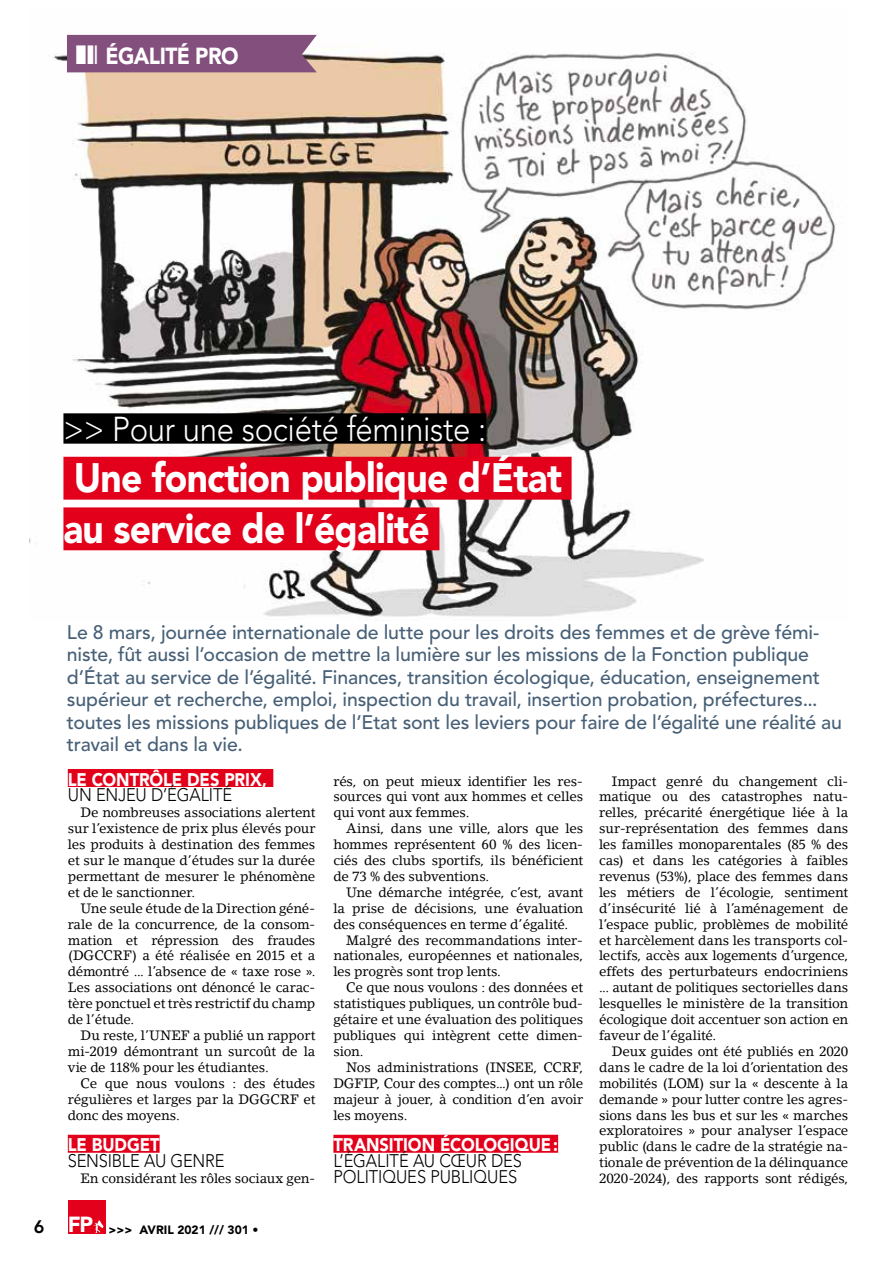
<style>
.page{position:relative;width:893px;height:1263px;background:#fff}
.page>*{position:absolute;margin:0;border:0;box-sizing:border-box;transform-origin:0 0}
.t1{font:900 40.8px/50.7px "Avenir LT Std";letter-spacing:-.02em;color:#fff;scale:.91 1}
.t2{font:300 34.35px "Avenir LT Std";letter-spacing:-.01em;color:#fff;scale:.91 1}
.t3{font:900 23.1px "Avenir LT Std";letter-spacing:-.025em;color:#fff;scale:.91 1}
.t4{font:500 19.5px/22.5px "Avenir LT Std";letter-spacing:-.005em;color:#476077}
.t5{font:300 18.15px/15.9px "Avenir LT Std";letter-spacing:-.005em;color:#000;scale:.91 1}
.t6{font:900 18.15px "Avenir LT Std";letter-spacing:-.005em;color:#fff;scale:.91 1}
.t7{font:13.5px/15.9px "Lino Letter Std";letter-spacing:-.015em;color:#000;text-align:justify}
.t8{font:900 12px "Avenir LT Std";color:#000}
.s1{font-weight:800;font-size:18px}
</style>
<div class="page">
<div style="left:68px;top:1200px;width:37px;height:33px;background:#e2001a"></div>
<svg style="left:94px;top:1220px;width:9px;height:13px"></svg>
<img style="left:30px;top:34px;width:806px;height:583px">
<div style="left:63px;top:413px;width:423px;height:31px;background:#000"></div>
<div style="left:63px;top:457px;width:509px;height:43px;background:#e2001a"></div>
<div style="left:63px;top:507px;width:376px;height:43px;background:#e2001a"></div>
<div style="left:68px;top:769px;width:205px;height:18px;background:#e2001a"></div>
<div style="left:68px;top:1135px;width:92px;height:18px;background:#e2001a"></div>
<div style="left:333px;top:1135px;width:225px;height:18px;background:#e2001a"></div>
<div style="left:67px;top:35px;width:250px;height:37px;background:#834f7d"></div>
<h3 class="t3" style="left:105px;top:42px;width:148px">ÉGALITÉ PRO</h3>
<h2 class="t2" style="left:63px;top:409px;width:466px">&gt;&gt; Pour une société féministe :</h2>
<h1 class="t1" style="left:63px;top:452px;width:549px">Une fonction publique d’État au service de l’égalité</h1>
<p class="t4" style="left:67px;top:621px;width:777px">Le 8 mars, journée internationale de lutte pour les droits des femmes et de grève fémi&shy;niste, fût aussi l’occasion de mettre la lumière sur les missions de la Fonction publique d’État au service de l’égalité. Finances, transition écologique, éducation, enseignement supérieur et recherche, emploi, inspection du travail, insertion probation, préfectures... toutes les missions publiques de l’Etat sont les leviers pour faire de l’égalité une réalité au travail et dans la vie.</p>
<h3 class="t6" style="left:68px;top:768px;width:220px">LE CONTRÔLE DES PRIX,</h3>
<h3 class="t5" style="left:68px;top:787px;width:182px">UN ENJEU D’ÉGALITÉ</h3>
<p class="t7" style="left:68px;top:804px;width:249px;text-indent:13px">De nombreuses associations alertent sur l’existence de prix plus élevés pour les produits à destination des femmes et sur le manque d’études sur la durée permettant de mesurer le phénomène et de le sanctionner.</p>
<p class="t7" style="left:68px;top:900px;width:249px;text-indent:13px">Une seule étude de la Direction géné&shy;rale de la concurrence, de la consom&shy;mation et répression des fraudes (DGCCRF) a été réalisée en 2015 et a démontré ... l’absence de « taxe rose ».<br>Les associations ont dénoncé le carac&shy;tère ponctuel et très restrictif du champ de l’étude.</p>
<p class="t7" style="left:68px;top:1027px;width:249px;text-indent:13px">Du reste, l’UNEF a publié un rapport mi-2019 démontrant un surcoût de la vie de 118% pour les étudiantes.</p>
<p class="t7" style="left:68px;top:1075px;width:249px;text-indent:13px">Ce que nous voulons : des études régulières et larges par la DGGCRF et donc des moyens.</p>
<h3 class="t6" style="left:68px;top:1134px;width:102px">LE BUDGET</h3>
<h3 class="t5" style="left:68px;top:1153px;width:174px">SENSIBLE AU GENRE</h3>
<p class="t7" style="left:81px;top:1170px;width:236px">En considérant les rôles sociaux gen-</p>
<p class="t8" style="left:34px;top:1222px;width:226px"><span class="s1">6</span> <sup>FP</sup> &gt;&gt;&gt; AVRIL 2021 /// 301 •</p>
<p class="t7" style="left:333px;top:773px;width:251px">rés, on peut mieux identifier les res&shy;sources qui vont aux hommes et celles qui vont aux femmes.</p>
<p class="t7" style="left:333px;top:820px;width:251px;text-indent:13px">Ainsi, dans une ville, alors que les hommes représentent 60 % des licen&shy;ciés des clubs sportifs, ils bénéficient de 73 % des subventions.</p>
<p class="t7" style="left:333px;top:884px;width:251px;text-indent:13px">Une démarche intégrée, c’est, avant la prise de décisions, une évaluation des conséquences en terme d’égalité.</p>
<p class="t7" style="left:333px;top:932px;width:251px;text-indent:13px">Malgré des recommandations inter&shy;nationales, européennes et nationales, les progrès sont trop lents.</p>
<p class="t7" style="left:333px;top:979px;width:251px;text-indent:13px">Ce que nous voulons : des données et statistiques publiques, un contrôle bud&shy;gétaire et une évaluation des politiques publiques qui intègrent cette dimen&shy;sion.</p>
<p class="t7" style="left:333px;top:1059px;width:251px;text-indent:13px">Nos administrations (INSEE, CCRF, DGFIP, Cour des comptes...) ont un rôle majeur à jouer, à condition d’en avoir les moyens.</p>
<h3 class="t6" style="left:333px;top:1134px;width:248px">TRANSITION ÉCOLOGIQUE:</h3>
<h3 class="t5" style="left:333px;top:1153px;width:209px">L’ÉGALITÉ AU CŒUR DES<br>POLITIQUES PUBLIQUES</h3>
<p class="t7" style="left:599px;top:773px;width:251px;text-indent:13px">Impact genré du changement cli&shy;matique ou des catastrophes natu&shy;relles, précarité énergétique liée à la sur-représentation des femmes dans les familles monoparentales (85 % des cas) et dans les catégories à faibles revenus (53%), place des femmes dans les métiers de l’écologie, sentiment d’insécurité lié à l’aménagement de l’espace public, problèmes de mobilité et harcèlement dans les transports col&shy;lectifs, accès aux logements d’urgence, effets des perturbateurs endocriniens ... autant de politiques sectorielles dans lesquelles le ministère de la transition écologique doit accentuer son action en faveur de l’égalité.</p>
<p class="t7" style="left:599px;top:1043px;width:251px;text-indent:13px">Deux guides ont été publiés en 2020 dans le cadre de la loi d’orientation des mobilités (LOM) sur la « descente à la demande » pour lutter contre les agres&shy;sions dans les bus et sur les « marches exploratoires » pour analyser l’espace public (dans le cadre de la stratégie na&shy;tionale de prévention de la délinquance 2020-2024), des rapports sont rédigés,</p>
</div>
